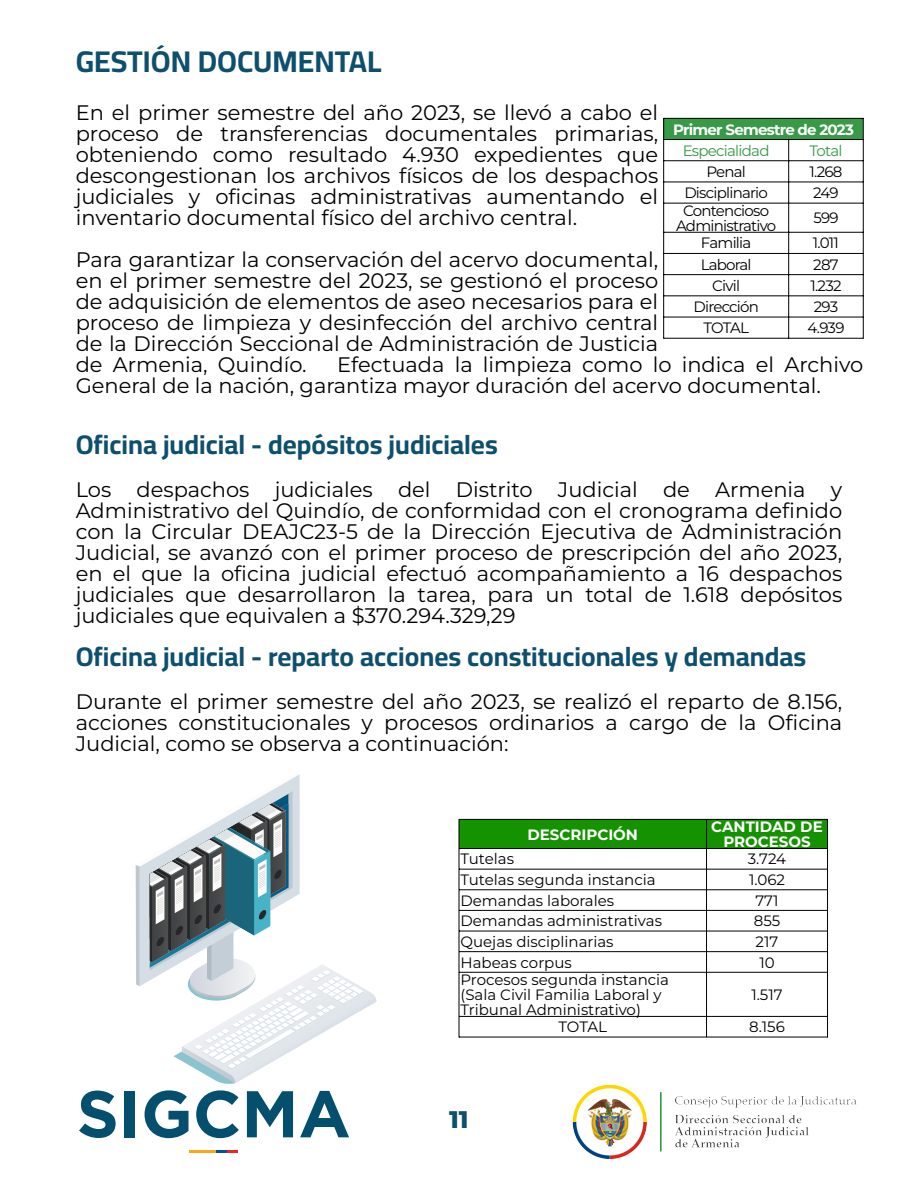
<style>
.page{position:relative;width:918px;height:1188px;background:#fff}
.page>*{position:absolute;margin:0;border:0;box-sizing:border-box;transform-origin:0 0}
.t1{font:700 30px "Cairo";color:#0d4f6d}
.t2{font:700 27px "Cairo";color:#0d4f6d}
.t3{font:800 24px "Montserrat";color:#0d4f6d}
.t4{font:21px/21px "Montserrat";color:#000;text-align:justify}
.t5{font:15px/15px "Montserrat";color:#000}
.t6{font:15px/15px "Montserrat";letter-spacing:-.05em;color:#000;text-align:center}
.t7{font:700 15px/15px "Montserrat";color:#fff;text-align:center}
.t8{font:700 15px "Montserrat";letter-spacing:-.05em;color:#fff}
.t9{font:15px "Montserrat";letter-spacing:-.05em;color:#379946}
</style>
<div class="page">
<svg style="left:79px;top:1091px;width:37px;height:47px"></svg>
<div style="left:125px;top:1091px;width:10px;height:46px;background:#034f6d"></div>
<svg style="left:145px;top:1090px;width:44px;height:48px"></svg>
<svg style="left:196px;top:1090px;width:43px;height:48px"></svg>
<svg style="left:247px;top:1091px;width:46px;height:46px"></svg>
<svg style="left:300px;top:1091px;width:49px;height:46px"></svg>
<hr style="left:189px;top:1150px;width:28px;height:3px;background:#f5aa1e">
<svg style="left:217px;top:1150px;width:20px;height:3px"></svg>
<img style="left:572px;top:1084px;width:285px;height:75px">
<div style="left:664px;top:118px;width:199px;height:22px;background:#369a46"></div>
<hr style="left:663px;top:118px;width:1px;height:221px;background:#000">
<hr style="left:863px;top:118px;width:1px;height:221px;background:#000">
<hr style="left:788px;top:140px;width:1px;height:198px;background:#000">
<hr style="left:664px;top:118px;width:199px;height:1px;background:#000">
<hr style="left:664px;top:139px;width:199px;height:1px;background:#000">
<hr style="left:664px;top:160px;width:199px;height:1px;background:#000">
<hr style="left:664px;top:182px;width:199px;height:1px;background:#000">
<hr style="left:664px;top:203px;width:199px;height:1px;background:#000">
<hr style="left:664px;top:232px;width:199px;height:1px;background:#000">
<hr style="left:664px;top:253px;width:199px;height:1px;background:#000">
<hr style="left:664px;top:274px;width:199px;height:1px;background:#000">
<hr style="left:664px;top:295px;width:199px;height:1px;background:#000">
<hr style="left:664px;top:317px;width:199px;height:1px;background:#000">
<hr style="left:664px;top:338px;width:199px;height:1px;background:#000">
<div style="left:459px;top:819px;width:369px;height:30px;background:#159200"></div>
<hr style="left:459px;top:819px;width:1px;height:218px;background:#000">
<hr style="left:827px;top:819px;width:1px;height:218px;background:#000">
<hr style="left:706px;top:819px;width:1px;height:218px;background:#000">
<hr style="left:459px;top:819px;width:369px;height:1px;background:#000">
<hr style="left:459px;top:848px;width:369px;height:1px;background:#000">
<hr style="left:459px;top:869px;width:369px;height:1px;background:#000">
<hr style="left:459px;top:889px;width:369px;height:1px;background:#000">
<hr style="left:459px;top:910px;width:369px;height:1px;background:#000">
<hr style="left:459px;top:931px;width:369px;height:1px;background:#000">
<hr style="left:459px;top:951px;width:369px;height:1px;background:#000">
<hr style="left:459px;top:972px;width:369px;height:1px;background:#000">
<hr style="left:459px;top:1016px;width:369px;height:1px;background:#000">
<hr style="left:459px;top:1037px;width:369px;height:1px;background:#000">
<svg style="left:136px;top:774px;width:241px;height:310px"></svg>
<h1 class="t1" style="left:76px;top:44px;width:308px">GESTIÓN DOCUMENTAL</h1>
<p class="t4" style="left:76px;top:102px;width:584px">En el primer semestre del año 2023, se llevó a cabo el proceso de transferencias documentales primarias, obteniendo como resultado 4.930 expedientes que descongestionan los archivos físicos de los despachos judiciales y oficinas administrativas aumentando el inventario documental físico del archivo central.</p>
<p class="t4" style="left:76px;top:249px;width:584px">Para garantizar la conservación del acervo documental, en el primer semestre del 2023, se gestionó el proceso de adquisición de elementos de aseo necesarios para el proceso de limpieza y desinfección del archivo central de la Dirección Seccional de Administración de Justicia de Armenia, Quindío.</p>
<p class="t8" style="left:673px;top:120px;width:182px">Primer Semestre de 2023</p>
<p class="t9" style="left:683px;top:141px;width:88px">Especialidad</p>
<p class="t9" style="left:809px;top:141px;width:35px">Total</p>
<p class="t5" style="left:706px;top:164px;width:41px">Penal</p>
<p class="t5" style="left:810px;top:164px;width:34px">1.268</p>
<p class="t6" style="left:684px;top:185px;width:85px">Disciplinario</p>
<p class="t5" style="left:813px;top:185px;width:27px">249</p>
<p class="t6" style="left:676px;top:203px;width:102px">Contencioso<br>Administrativo</p>
<p class="t5" style="left:813px;top:210px;width:27px">599</p>
<p class="t6" style="left:701px;top:236px;width:52px">Familia</p>
<p class="t5" style="left:813px;top:236px;width:28px">1.011</p>
<p class="t6" style="left:701px;top:257px;width:52px">Laboral</p>
<p class="t5" style="left:813px;top:257px;width:27px">287</p>
<p class="t5" style="left:712px;top:278px;width:30px">Civil</p>
<p class="t5" style="left:810px;top:278px;width:33px">1.232</p>
<p class="t6" style="left:693px;top:299px;width:67px">Dirección</p>
<p class="t5" style="left:814px;top:299px;width:26px">293</p>
<p class="t5" style="left:703px;top:320px;width:47px">TOTAL</p>
<p class="t5" style="left:807px;top:320px;width:38px">4.939</p>
<p class="t4" style="left:76px;top:354px;width:789px;text-indent:262px">Efectuada la limpieza como lo indica el Archivo<br>General de la nación, garantiza mayor duración del acervo documental.</p>
<p class="t2" style="left:76px;top:429px;width:424px">Oficina judicial - depósitos judiciales</p>
<p class="t4" style="left:76px;top:479px;width:768px">Los despachos judiciales del Distrito Judicial de Armenia y Administrativo del Quindío, de conformidad con el cronograma definido con la Circular DEAJC23-5 de la Dirección Ejecutiva de Administración Judicial, se avanzó con el primer proceso de prescripción del año 2023, en el que la oficina judicial efectuó acompañamiento a 16 despachos judiciales que desarrollaron la tarea, para un total de 1.618 depósitos judiciales que equivalen a $370.294.329,29</p>
<p class="t2" style="left:76px;top:641px;width:732px">Oficina judicial - reparto acciones constitucionales y demandas</p>
<p class="t4" style="left:76px;top:691px;width:768px">Durante el primer semestre del año 2023, se realizó el reparto de 8.156, acciones constitucionales y procesos ordinarios a cargo de la Oficina Judicial, como se observa a continuación:</p>
<p class="t7" style="left:527px;top:827px;width:112px">DESCRIPCIÓN</p>
<p class="t7" style="left:711px;top:819px;width:113px">CANTIDAD DE<br>PROCESOS</p>
<p class="t5" style="left:460px;top:852px;width:55px">Tutelas</p>
<p class="t5" style="left:748px;top:852px;width:40px">3.724</p>
<p class="t5" style="left:460px;top:872px;width:197px">Tutelas segunda instancia</p>
<p class="t5" style="left:749px;top:872px;width:38px">1.062</p>
<p class="t5" style="left:460px;top:893px;width:155px">Demandas laborales</p>
<p class="t5" style="left:755px;top:893px;width:25px">771</p>
<p class="t5" style="left:460px;top:913px;width:203px">Demandas administrativas</p>
<p class="t5" style="left:754px;top:913px;width:28px">855</p>
<p class="t5" style="left:460px;top:934px;width:155px">Quejas disciplinarias</p>
<p class="t5" style="left:756px;top:934px;width:24px">217</p>
<p class="t5" style="left:460px;top:955px;width:113px">Habeas corpus</p>
<p class="t5" style="left:759px;top:955px;width:17px">10</p>
<p class="t5" style="left:460px;top:972px;width:210px">Procesos segunda instancia (Sala Civil Familia Laboral y<br>Tribunal Administrativo)</p>
<p class="t5" style="left:751px;top:987px;width:33px">1.517</p>
<p class="t3" style="left:449px;top:1104px;width:21px">11</p>
<p class="t5" style="left:558px;top:1019px;width:50px">TOTAL</p>
<p class="t5" style="left:749px;top:1019px;width:37px">8.156</p>
</div>
